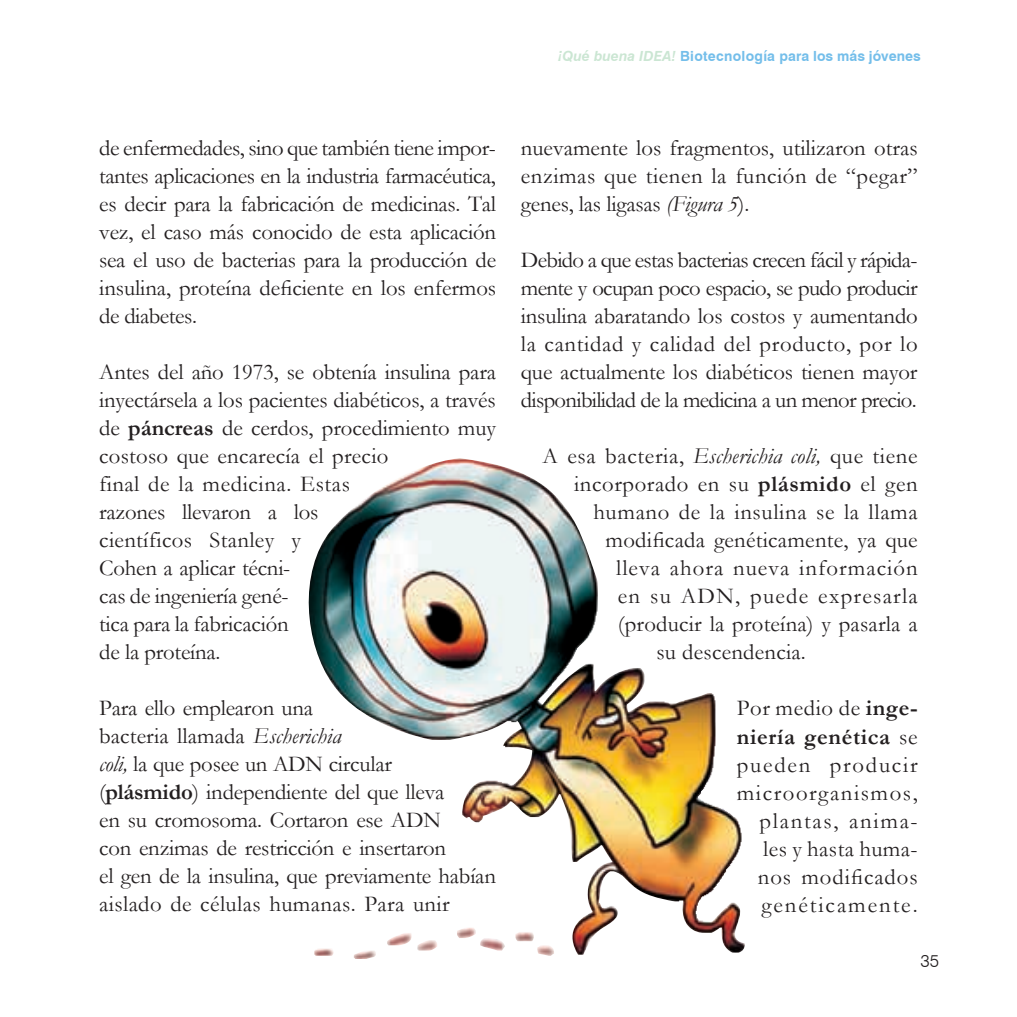
<style>
.page{position:relative;width:1017px;height:1017px;background:#fff}
.page>*{position:absolute;margin:0;border:0;box-sizing:border-box;transform-origin:0 0}
.t1{font:22.75px/28px "Garamond";letter-spacing:-.005em;color:#231f20;text-align:justify}
.t2{font:22.75px/28px "Garamond";letter-spacing:.07em;color:#231f20;text-align:right}
.t3{font:22.75px "Garamond";letter-spacing:.03em;color:#231f20}
.t4{font:22.75px "Garamond";letter-spacing:.025em;color:#231f20}
.t5{font:22.75px "Garamond";letter-spacing:.045em;color:#231f20}
.t6{font:22.75px "Garamond";letter-spacing:.055em;color:#231f20}
.t7{font:300 17.5px "Swiss 721 BT";color:#231f20}
.t8{font:700 14px "Swiss 721 BT";color:#74beea}
.s1{font-style:italic;color:#cbe6d3}
.s2{font-weight:700}
.s3{font-style:italic}
</style>
<div class="page">
<img style="left:308px;top:458px;width:437px;height:495px">
<p class="t8" style="left:558px;top:48px;width:364px"><span class="s1">¡Qué buena IDEA!</span> Biotecnología para los más jóvenes</p>
<p class="t1" style="left:99px;top:133px;width:398px">de enfermedades, sino que también tiene impor&shy;tantes aplicaciones en la industria farmacéutica, es decir para la fabricación de medicinas. Tal vez, el caso más conocido de esta aplicación sea el uso de bacterias para la producción de insulina, proteína deficiente en los enfermos de diabetes.</p>
<p class="t1" style="left:99px;top:358px;width:398px;text-align:left">Antes del año 1973, se obtenía insulina para inyectársela a los pacientes diabéticos, a través de <span class="s2">páncreas</span> de cerdos, procedimiento muy costoso que encarecía el precio<br>final de la medicina. Estas<br>razones llevaron a los<br>científicos Stanley y<br>Cohen a aplicar técni-<br>cas de ingeniería gené-<br>tica para la fabricación<br>de la proteína.</p>
<p class="t1" style="left:99px;top:694px;width:398px;text-align:left">Para ello emplearon una<br>bacteria llamada <span class="s3">Escherichia<br>coli,</span> la que posee un ADN circular (<span class="s2">plásmido</span>) independiente del que lleva<br>en su cromosoma. Cortaron ese ADN<br>con enzimas de restricción e insertaron<br>el gen de la insulina, que previamente habían aislado de células humanas. Para unir</p>
<p class="t1" style="left:521px;top:134px;width:398px">nuevamente los fragmentos, utilizaron otras enzimas que tienen la función de “pegar” genes, las ligasas <span class="s3">(Figura 5</span>).</p>
<p class="t1" style="left:521px;top:246px;width:398px">Debido a que estas bacterias crecen fácil y rápida&shy;mente y ocupan poco espacio, se pudo producir insulina abaratando los costos y aumentando la cantidad y calidad del producto, por lo que actualmente los diabéticos tienen mayor disponibilidad de la medicina a un menor precio.</p>
<p class="t3" style="left:543px;top:441px;width:377px">A esa bacteria, <span class="s3">Escherichia coli,</span> que tiene</p>
<p class="t4" style="left:574px;top:469px;width:345px">incorporado en su <span class="s2">plásmido</span> el gen</p>
<p class="t3" style="left:593px;top:497px;width:326px">humano de la insulina se la llama</p>
<p class="t1" style="left:606px;top:526px;width:314px">modificada genéticamente, ya que</p>
<p class="t5" style="left:616px;top:553px;width:303px">lleva ahora nueva información</p>
<p class="t6" style="left:618px;top:581px;width:301px">en su ADN, puede expresarla</p>
<p class="t1" style="left:618px;top:610px;width:301px">(producir la proteína) y pasarla a</p>
<p class="t1" style="left:656px;top:638px;width:151px">su descendencia.</p>
<p class="t2" style="left:737px;top:694px;width:182px">Por medio de <span class="s2">inge&shy;niería genética</span> se pueden producir microorganismos, plantas, anima&shy;les y hasta huma&shy;nos modificados genéticamente.</p>
<p class="t7" style="left:920px;top:950px;width:20px">35</p>
</div>
